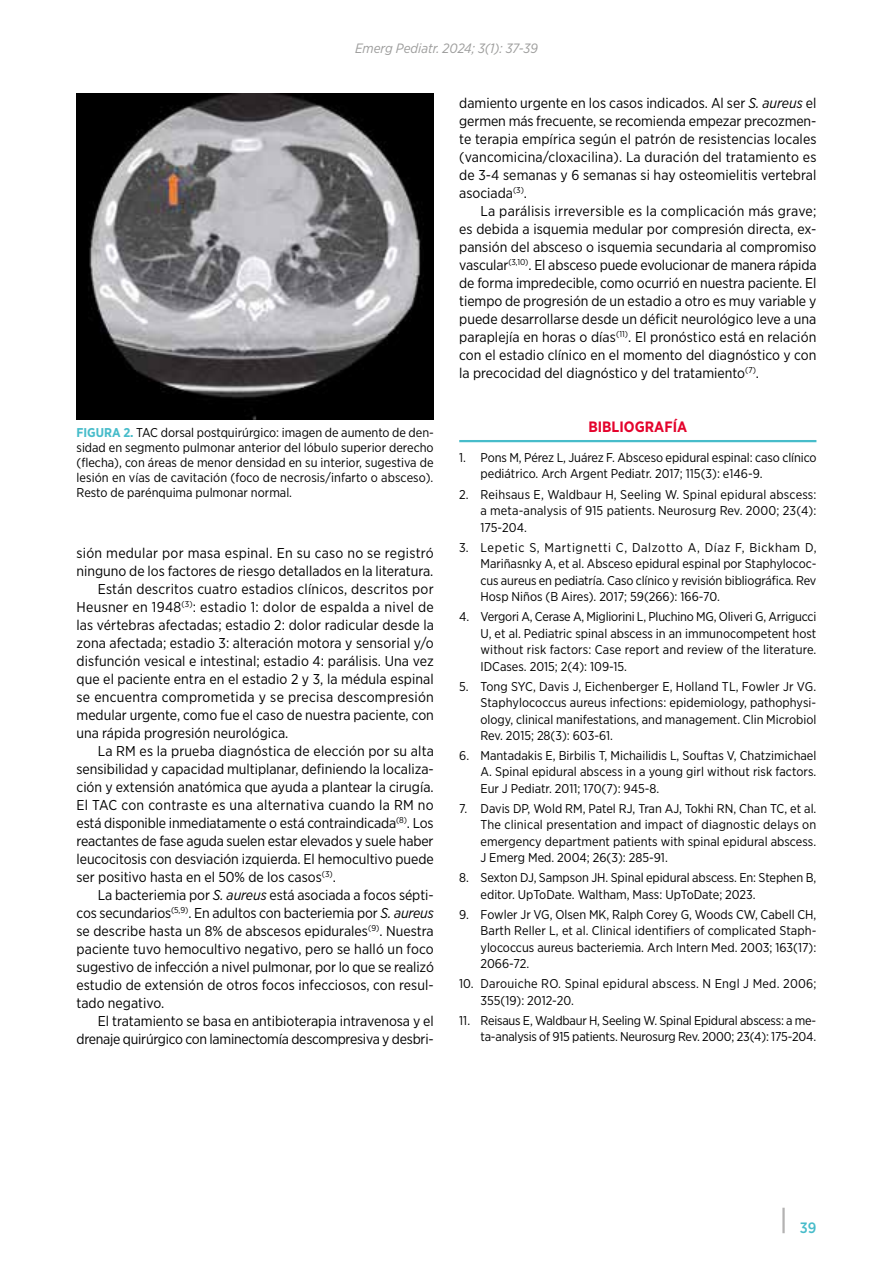
<style>
.page{position:relative;width:893px;height:1263px;background:#fff}
.page>*{position:absolute;margin:0;border:0;box-sizing:border-box;transform-origin:0 0}
.t1{font:700 15px "Gotham Narrow";color:#e4032c}
.t2{font:500 15px "Gotham Narrow";color:#47bcca}
.t3{font:14.25px/18px "Gotham Narrow";color:#000;text-align:justify}
.t4{font:14.25px "Gotham Narrow";letter-spacing:.02em;color:#000}
.t5{font:14.25px "Gotham Narrow";letter-spacing:-.02em;color:#000}
.t6{font:italic 13.5px "Gotham Narrow";color:#9d9d9c}
.t7{font:12.75px/16.5px "Gotham Narrow";color:#000;text-align:justify}
.s1{font-weight:700;color:#47bcca}
.s2{font-style:italic}
</style>
<div class="page">
<hr style="left:782px;top:1208px;width:3px;height:25px;background:#b3b2b2">
<hr style="left:459px;top:440px;width:357px;height:2px;background:#47bcca">
<img style="left:77px;top:94px;width:357px;height:326px">
<p class="t6" style="left:355px;top:40px;width:184px">Emerg Pediatr. 2024; 3(1): 37-39</p>
<p class="t7" style="left:77px;top:424px;width:359px;line-height:15px"><span class="s1">FIGURA 2.</span> TAC dorsal postquirúrgico: imagen de aumento de den&shy;sidad en segmento pulmonar anterior del lóbulo superior derecho (flecha), con áreas de menor densidad en su interior, sugestiva de lesión en vías de cavitación (foco de necrosis/infarto o absceso).<br>Resto de parénquima pulmonar normal.</p>
<p class="t3" style="left:77px;top:544px;width:359px">sión medular por masa espinal. En su caso no se registró</p>
<p class="t3" style="left:77px;top:562px;width:358px">ninguno de los factores de riesgo detallados en la literatura.</p>
<p class="t3" style="left:98px;top:580px;width:337px">Están descritos cuatro estadios clínicos, descritos por</p>
<p class="t4" style="left:77px;top:598px;width:359px">Heusner en 1948<sup>(3)</sup>: estadio 1: dolor de espalda a nivel de</p>
<p class="t3" style="left:77px;top:616px;width:359px">las vértebras afectadas; estadio 2: dolor radicular desde la</p>
<p class="t3" style="left:77px;top:634px;width:359px">zona afectada; estadio 3: alteración motora y sensorial y/o</p>
<p class="t3" style="left:77px;top:652px;width:359px">disfunción vesical e intestinal; estadio 4: parálisis. Una vez</p>
<p class="t3" style="left:77px;top:670px;width:359px">que el paciente entra en el estadio 2 y 3, la médula espinal</p>
<p class="t4" style="left:77px;top:688px;width:359px">se encuentra comprometida y se precisa descompresión</p>
<p class="t3" style="left:77px;top:706px;width:359px">medular urgente, como fue el caso de nuestra paciente, con</p>
<p class="t3" style="left:77px;top:724px;width:213px">una rápida progresión neurológica.</p>
<p class="t3" style="left:98px;top:742px;width:338px">La RM es la prueba diagnóstica de elección por su alta</p>
<p class="t3" style="left:77px;top:760px;width:359px">sensibilidad y capacidad multiplanar, definiendo la localiza-</p>
<p class="t3" style="left:77px;top:778px;width:359px">ción y extensión anatómica que ayuda a plantear la cirugía.</p>
<p class="t4" style="left:77px;top:796px;width:359px">El TAC con contraste es una alternativa cuando la RM no</p>
<p class="t3" style="left:77px;top:814px;width:359px">está disponible inmediatamente o está contraindicada<sup>(8)</sup>. Los</p>
<p class="t3" style="left:77px;top:832px;width:358px">reactantes de fase aguda suelen estar elevados y suele haber</p>
<p class="t3" style="left:77px;top:850px;width:359px">leucocitosis con desviación izquierda. El hemocultivo puede</p>
<p class="t3" style="left:77px;top:868px;width:261px">ser positivo hasta en el 50% de los casos<sup>(3)</sup>.</p>
<p class="t3" style="left:98px;top:886px;width:337px">La bacteriemia por <span class="s2">S. aureus</span> está asociada a focos sépti-</p>
<p class="t3" style="left:77px;top:904px;width:359px">cos secundarios<sup>(5,9)</sup>. En adultos con bacteriemia por <span class="s2">S. aureus</span></p>
<p class="t3" style="left:77px;top:922px;width:359px">se describe hasta un 8% de abscesos epidurales<sup>(9)</sup>. Nuestra</p>
<p class="t3" style="left:77px;top:940px;width:359px">paciente tuvo hemocultivo negativo, pero se halló un foco</p>
<p class="t3" style="left:77px;top:958px;width:359px">sugestivo de infección a nivel pulmonar, por lo que se realizó</p>
<p class="t3" style="left:77px;top:976px;width:359px">estudio de extensión de otros focos infecciosos, con resul-</p>
<p class="t3" style="left:77px;top:994px;width:89px">tado negativo.</p>
<p class="t3" style="left:98px;top:1012px;width:338px">El tratamiento se basa en antibioterapia intravenosa y el</p>
<p class="t5" style="left:77px;top:1030px;width:359px">drenaje quirúrgico con laminectomía descompresiva y desbri-</p>
<p class="t3" style="left:459px;top:94px;width:359px">damiento urgente en los casos indicados. Al ser <span class="s2">S. aureus</span> el germen más frecuente, se recomienda empezar precozmen&shy;te terapia empírica según el patrón de resistencias locales (vancomicina/cloxacilina). La duración del tratamiento es de 3-4 semanas y 6 semanas si hay osteomielitis vertebral asociada<sup>(3)</sup>.</p>
<p class="t3" style="left:459px;top:202px;width:359px;text-indent:21px">La parálisis irreversible es la complicación más grave; es debida a isquemia medular por compresión directa, ex&shy;pansión del absceso o isquemia secundaria al compromiso vascular<sup>(3,10)</sup>. El absceso puede evolucionar de manera rápida de forma impredecible, como ocurrió en nuestra paciente. El tiempo de progresión de un estadio a otro es muy variable y puede desarrollarse desde un déficit neurológico leve a una paraplejía en horas o días<sup>(11)</sup>. El pronóstico está en relación con el estadio clínico en el momento del diagnóstico y con la precocidad del diagnóstico y del tratamiento<sup>(7)</sup>.</p>
<p class="t1" style="left:588px;top:417px;width:100px">BIBLIOGRAFÍA</p>
<p class="t7" style="left:480px;top:449px;width:338px;text-indent:-21px">1. Pons M, Pérez L, Juárez F. Absceso epidural espinal: caso clínico pediátrico. Arch Argent Pediatr. 2017; 115(3): e146-9.</p>
<p class="t7" style="left:480px;top:486px;width:338px;text-indent:-21px">2. Reihsaus E, Waldbaur H, Seeling W. Spinal epidural abscess: a meta-analysis of 915 patients. Neurosurg Rev. 2000; 23(4):<br>175-204.</p>
<p class="t7" style="left:480px;top:539px;width:338px;text-indent:-21px">3. Lepetic S, Martignetti C, Dalzotto A, Díaz F, Bickham D, Mariñasnky A, et al. Absceso epidural espinal por Staphylococ&shy;cus aureus en pediatría. Caso clínico y revisión bibliográfica. Rev Hosp Niños (B Aires). 2017; 59(266): 166-70.</p>
<p class="t7" style="left:480px;top:608px;width:337px;text-indent:-21px">4. Vergori A, Cerase A, Migliorini L, Pluchino MG, Oliveri G, Arrigucci U, et al. Pediatric spinal abscess in an immunocompetent host without risk factors: Case report and review of the literature.<br>IDCases. 2015; 2(4): 109-15.</p>
<p class="t7" style="left:480px;top:677px;width:337px;text-indent:-21px">5. Tong SYC, Davis J, Eichenberger E, Holland TL, Fowler Jr VG.<br>Staphylococcus aureus infections: epidemiology, pathophysi&shy;ology, clinical manifestations, and management. Clin Microbiol Rev. 2015; 28(3): 603-61.</p>
<p class="t7" style="left:480px;top:747px;width:337px;text-indent:-21px">6. Mantadakis E, Birbilis T, Michailidis L, Souftas V, Chatzimichael A. Spinal epidural abscess in a young girl without risk factors.<br>Eur J Pediatr. 2011; 170(7): 945-8.</p>
<p class="t7" style="left:480px;top:800px;width:337px;text-indent:-21px">7. Davis DP, Wold RM, Patel RJ, Tran AJ, Tokhi RN, Chan TC, et al.<br>The clinical presentation and impact of diagnostic delays on emergency department patients with spinal epidural abscess.<br>J Emerg Med. 2004; 26(3): 285-91.</p>
<p class="t7" style="left:480px;top:869px;width:337px;text-indent:-21px">8. Sexton DJ, Sampson JH. Spinal epidural abscess. En: Stephen B, editor. UpToDate. Waltham, Mass: UpToDate; 2023.</p>
<p class="t7" style="left:480px;top:906px;width:337px;text-indent:-21px">9. Fowler Jr VG, Olsen MK, Ralph Corey G, Woods CW, Cabell CH, Barth Reller L, et al. Clinical identifiers of complicated Staph&shy;ylococcus aureus bacteriemia. Arch Intern Med. 2003; 163(17):<br>2066-72.</p>
<p class="t7" style="left:480px;top:975px;width:337px;text-indent:-21px">10. Darouiche RO. Spinal epidural abscess. N Engl J Med. 2006;<br>355(19): 2012-20.</p>
<p class="t7" style="left:459px;top:1011px;width:359px;text-align:right">11. Reisaus E, Waldbaur H, Seeling W. Spinal Epidural abscess: a me&shy;ta-analysis of 915 patients. Neurosurg Rev. 2000; 23(4): 175-204.</p>
<p class="t2" style="left:800px;top:1218px;width:18px">39</p>
</div>
